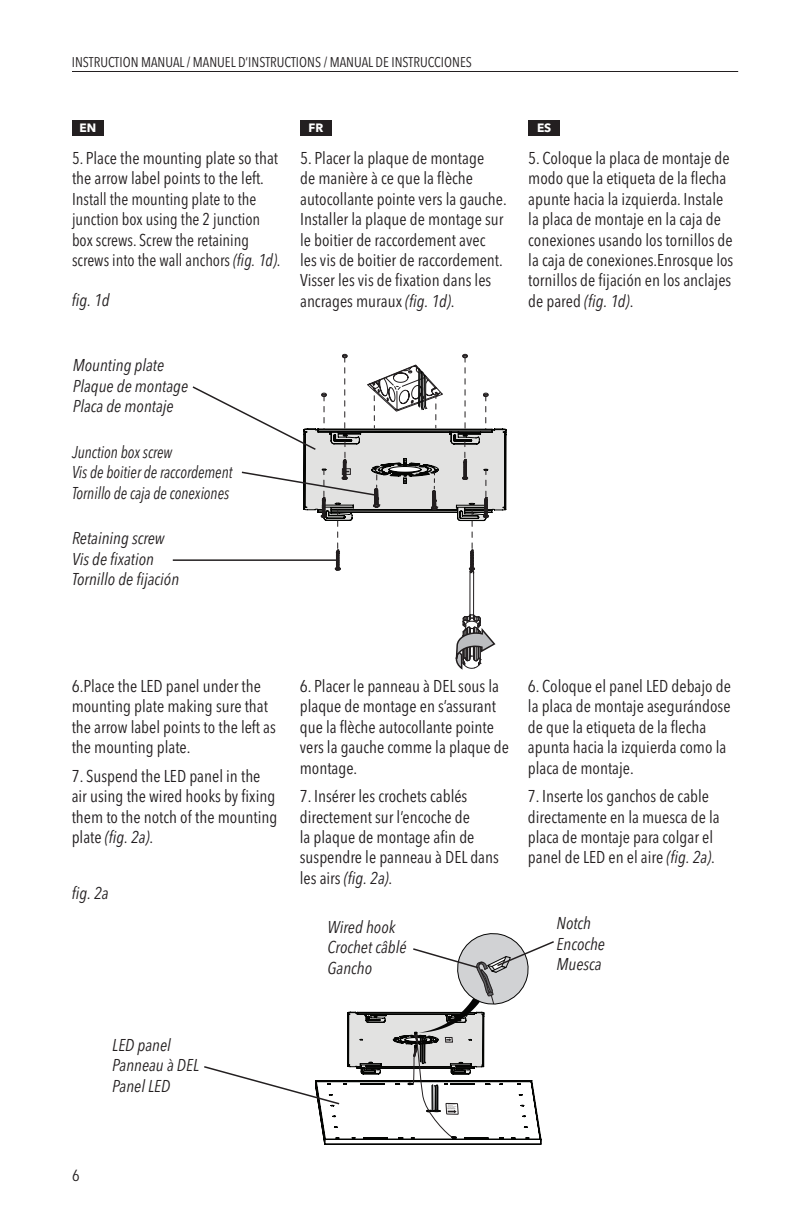
<style>
.page{position:relative;width:792px;height:1224px;background:#fff}
.page>*{position:absolute;margin:0;border:0;box-sizing:border-box;transform-origin:0 0}
.t1{font:condensed 17px/20.4px "Avenir Next LT Pro";color:#231f20}
.t2{font:condensed 17px/20.4px "Avenir Next LT Pro";color:#211d1f}
.t3{font:condensed 17px/20.4px "Avenir Next LT Pro";color:#231f20;scale:.96 1}
.t4{font:italic condensed 17px/20.4px "Avenir Next LT Pro";color:#231f20}
.t5{font:italic condensed 17px/20.4px "Avenir Next LT Pro";color:#231f20;scale:.9 1}
.t6{font:condensed 16px "Avenir Next LT Pro";color:#231f20}
.t7{font:condensed 14px "Avenir Next LT Pro";color:#231f20}
.t8{font:700 12px "Avenir Next LT Pro";color:#fff}
.s1{font-style:italic}
.s2{color:#211d1f}
</style>
<div class="page">
<hr style="left:72px;top:71px;width:666px;height:1px;background:#231f20">
<div style="left:72px;top:120px;width:32px;height:16px;background:#231f20"></div>
<div style="left:300px;top:120px;width:32px;height:16px;background:#231f20"></div>
<div style="left:528px;top:120px;width:32px;height:16px;background:#231f20"></div>
<hr style="left:173px;top:559px;width:165px;height:2px;background:#231f20">
<svg style="left:191px;top:353px;width:316px;height:317px"></svg>
<svg style="left:204px;top:933px;width:350px;height:212px"></svg>
<p class="t7" style="left:72px;top:53px;width:402px">INSTRUCTION MANUAL / MANUEL D’INSTRUCTIONS / MANUAL DE INSTRUCCIONES</p>
<p class="t8" style="left:537px;top:121px;width:16px">ES</p>
<p class="t1" style="left:528px;top:148px;width:207px">5. Coloque la placa de montaje de modo que la etiqueta de la flecha apunte hacia la izquierda. Instale la placa de montaje en la caja de conexiones usando los tornillos de la caja de conexiones.Enrosque los tornillos de fijación en los anclajes</p>
<p class="t8" style="left:80px;top:121px;width:18px">EN</p>
<p class="t3" style="left:72px;top:148px;width:219px">5. Place the mounting plate so that the arrow label points to the left.<br>Install the mounting plate to the junction box using the 2 junction box screws. Screw the retaining screws into the wall anchors <span class="s1">(fig. 1d)</span>.</p>
<p class="t8" style="left:309px;top:121px;width:16px">FR</p>
<p class="t1" style="left:300px;top:148px;width:208px">5. Placer la plaque de montage<br>de manière à ce que la flèche autocollante pointe vers la gauche.<br>Installer la plaque de montage sur le boitier de raccordement avec<br>les vis de boitier de raccordement.<br>Visser les vis de fixation dans les ancrages muraux <span class="s1">(fig. 1d)</span>.</p>
<p class="t4" style="left:72px;top:290px;width:39px">fig. 1d</p>
<p class="t1" style="left:528px;top:291px;width:107px">de pared <span class="s1">(fig. 1d)</span>.</p>
<p class="t4" style="left:73px;top:355px;width:117px">Mounting plate<br>Plaque de montage<br>Placa de montaje</p>
<p class="t5" style="left:72px;top:442px;width:180px">Junction box screw<br>Vis de boitier de raccordement<br>Tornillo de caja de conexiones</p>
<p class="t4" style="left:72px;top:528px;width:109px">Retaining screw<br>Vis de fixation<br>Tornillo de fijación</p>
<p class="t1" style="left:72px;top:676px;width:206px">6.Place the LED panel under the mounting plate making sure that the arrow label points to the left as the m<span class="s2">ounting plate.</span></p>
<p class="t2" style="left:72px;top:765px;width:207px">7. Suspend the LED panel in the air using the wired hooks by fixing them to the notch of the mounting plate <span class="s1">(fig. 2a)</span>.</p>
<p class="t4" style="left:72px;top:883px;width:39px">fig. 2a</p>
<p class="t2" style="left:300px;top:676px;width:211px">6. Placer le panneau à DEL sous la plaque de montage en s’assurant que la flèche autocollante pointe vers la gauche comme la plaque de montage.</p>
<p class="t2" style="left:300px;top:786px;width:201px">7. Insérer les crochets cablés directement sur l’encoche de<br>la plaque de montage afin de suspendre le panneau à DEL dans les airs <span class="s1">(fig. 2a)</span>.</p>
<p class="t1" style="left:528px;top:676px;width:205px">6. Coloque el panel LED debajo de la placa de montaje asegurándose de que la etiqueta de la flecha apunta hacia la izquierda como la placa de montaje.</p>
<p class="t1" style="left:528px;top:786px;width:193px">7. Inserte los ganchos de cable directamente en la muesca de la placa de montaje para colgar el panel de LED en el aire <span class="s1">(fig. 2a)</span>.</p>
<p class="t4" style="left:328px;top:917px;width:80px">Wired hook<br>Crochet câblé<br>Gancho</p>
<p class="t4" style="left:557px;top:913px;width:50px">Notch<br>Encoche<br>Muesca</p>
<p class="t4" style="left:112px;top:1035px;width:88px">LED panel<br>Panneau à DEL<br>Panel LED</p>
<p class="t6" style="left:72px;top:1166px;width:9px">6</p>
</div>
